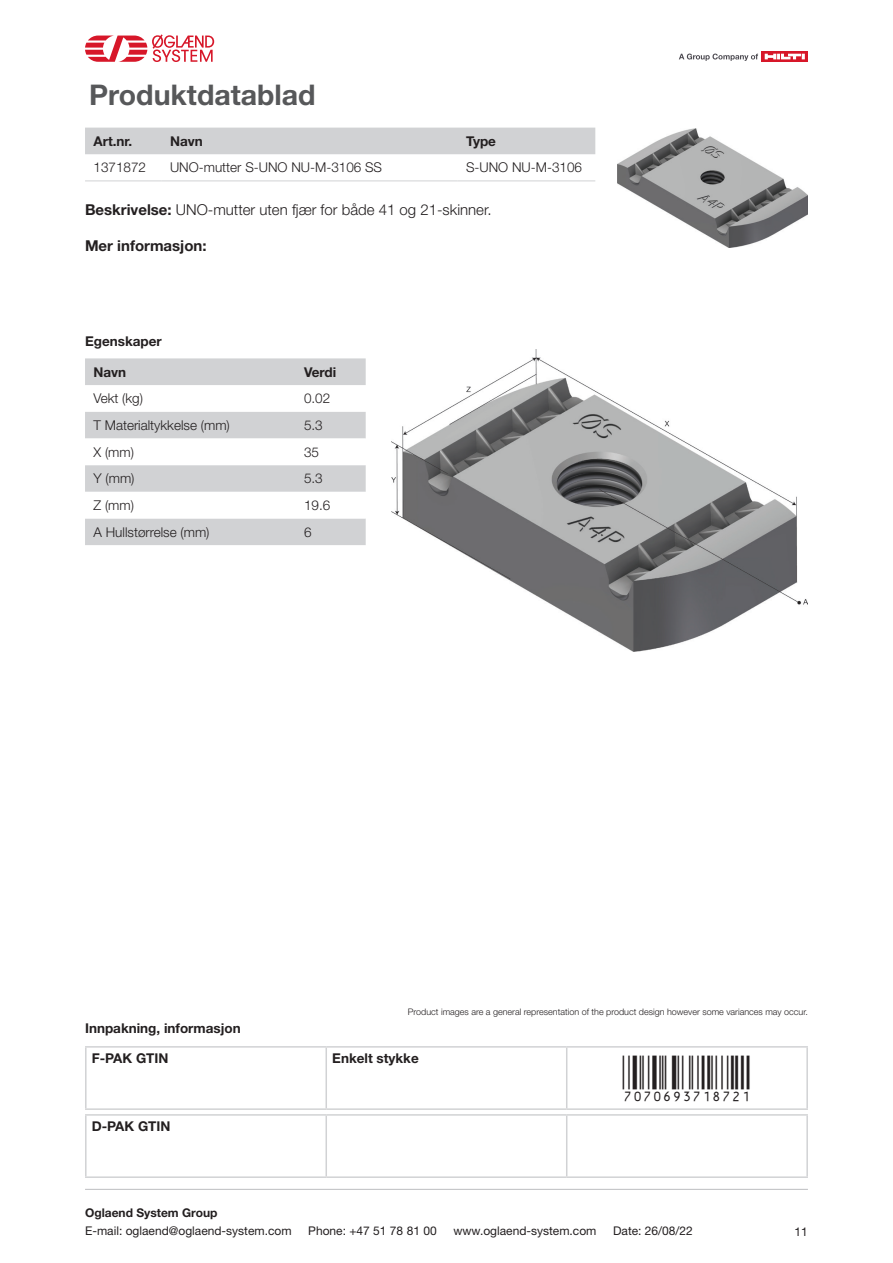
<style>
.page{position:relative;width:893px;height:1263px;background:#fff}
.page>*{position:absolute;margin:0;border:0;box-sizing:border-box;transform-origin:0 0}
.t1{font:45px "Viisas EAN Matala";color:#231f20}
.t2{font:700 28.5px "Helvetica Neue LT Std";color:#57585a}
.t3{font:300 15px "Helvetica Neue LT Std";color:#231f20}
.t4{font:700 15px "Helvetica Neue LT Std";color:#231f20}
.t5{font:300 13.5px "Helvetica Neue LT Std";color:#231f20}
.t6{font:700 13.5px/29.1px "Helvetica Neue LT Std";color:#231f20}
.t7{font:12px "Helvetica Neue LT Std";color:#231f20}
.t8{font:700 12px "Helvetica Neue LT Std";color:#231f20}
.t9{font:300 9px "Helvetica Neue LT Std";color:#231f20}
.s1{font-weight:700}
</style>
<div class="page">
<hr style="left:85px;top:1189px;width:723px;height:1px;background:#bcbdc0">
<svg style="left:85px;top:34px;width:129px;height:28px"></svg>
<svg style="left:762px;top:51px;width:46px;height:11px"></svg>
<svg style="left:765px;top:54px;width:40px;height:5px"></svg>
<svg style="left:679px;top:54px;width:79px;height:7px"></svg>
<div style="left:85px;top:128px;width:510px;height:26px;background:#d1d2d4"></div>
<hr style="left:85px;top:181px;width:77px;height:1px;background:#d1d2d4">
<hr style="left:162px;top:181px;width:296px;height:1px;background:#d1d2d4">
<hr style="left:458px;top:181px;width:137px;height:1px;background:#d1d2d4">
<img style="left:617px;top:128px;width:191px;height:119px">
<img style="left:391px;top:350px;width:416px;height:301px">
<div style="left:85px;top:358px;width:281px;height:27px;background:#d1d2d4"></div>
<svg style="left:85px;top:412px;width:281px;height:133px"></svg>
<hr style="left:85px;top:1046px;width:241px;height:1px;background:#d1d2d4">
<hr style="left:85px;top:1047px;width:2px;height:61px;background:#d1d2d4">
<hr style="left:326px;top:1046px;width:241px;height:1px;background:#d1d2d4">
<hr style="left:325px;top:1047px;width:2px;height:61px;background:#d1d2d4">
<hr style="left:567px;top:1046px;width:241px;height:1px;background:#d1d2d4">
<hr style="left:566px;top:1047px;width:1px;height:61px;background:#d1d2d4">
<hr style="left:806px;top:1047px;width:2px;height:61px;background:#d1d2d4">
<hr style="left:85px;top:1108px;width:241px;height:2px;background:#d1d2d4">
<hr style="left:326px;top:1108px;width:241px;height:2px;background:#d1d2d4">
<hr style="left:567px;top:1108px;width:241px;height:2px;background:#d1d2d4">
<hr style="left:85px;top:1114px;width:241px;height:2px;background:#d1d2d4">
<hr style="left:85px;top:1116px;width:2px;height:60px;background:#d1d2d4">
<hr style="left:326px;top:1114px;width:241px;height:2px;background:#d1d2d4">
<hr style="left:325px;top:1116px;width:2px;height:60px;background:#d1d2d4">
<hr style="left:567px;top:1114px;width:241px;height:2px;background:#d1d2d4">
<hr style="left:566px;top:1116px;width:1px;height:60px;background:#d1d2d4">
<hr style="left:806px;top:1116px;width:2px;height:60px;background:#d1d2d4">
<hr style="left:85px;top:1176px;width:241px;height:2px;background:#d1d2d4">
<hr style="left:326px;top:1176px;width:241px;height:2px;background:#d1d2d4">
<hr style="left:567px;top:1176px;width:241px;height:2px;background:#d1d2d4">
<h2 class="t2" style="left:89px;top:78px;width:228px">Produktdatablad</h2>
<p class="t6" style="left:94px;top:126px;width:40px">Art.nr.</p>
<p class="t6" style="left:170px;top:126px;width:34px">Navn</p>
<p class="t6" style="left:466px;top:126px;width:32px">Type</p>
<p class="t5" style="left:94px;top:159px;width:54px">1371872</p>
<p class="t5" style="left:170px;top:159px;width:214px">UNO-mutter S-UNO NU-M-3106 SS</p>
<p class="t5" style="left:466px;top:159px;width:118px">S-UNO NU-M-3106</p>
<p class="t3" style="left:85px;top:200px;width:408px"><span class="s1">Beskrivelse:</span> UNO-mutter uten fjær for både 41 og 21-skinner.</p>
<p class="t4" style="left:85px;top:236px;width:123px">Mer informasjon:</p>
<p class="t6" style="left:85px;top:326px;width:78px">Egenskaper</p>
<p class="t6" style="left:94px;top:357px;width:34px">Navn</p>
<p class="t6" style="left:304px;top:357px;width:34px">Verdi</p>
<p class="t5" style="left:94px;top:390px;width:51px">Vekt (kg)</p>
<p class="t5" style="left:304px;top:390px;width:28px">0.02</p>
<p class="t5" style="left:94px;top:417px;width:138px">T Materialtykkelse (mm)</p>
<p class="t5" style="left:304px;top:417px;width:20px">5.3</p>
<p class="t5" style="left:94px;top:444px;width:42px">X (mm)</p>
<p class="t5" style="left:304px;top:444px;width:17px">35</p>
<p class="t5" style="left:94px;top:470px;width:42px">Y (mm)</p>
<p class="t5" style="left:304px;top:470px;width:20px">5.3</p>
<p class="t5" style="left:94px;top:497px;width:42px">Z (mm)</p>
<p class="t5" style="left:304px;top:497px;width:28px">19.6</p>
<p class="t5" style="left:94px;top:524px;width:118px">A Hullstørrelse (mm)</p>
<p class="t5" style="left:304px;top:524px;width:9px">6</p>
<p class="t9" style="left:408px;top:1007px;width:402px">Product images are a general representation of the product design however some variances may occur.</p>
<p class="t6" style="left:92px;top:1014px;width:150px;text-indent:-7px">Innpakning, informasjon<br>F-PAK GTIN</p>
<p class="t6" style="left:92px;top:1111px;width:80px">D-PAK GTIN</p>
<p class="t6" style="left:332px;top:1043px;width:88px">Enkelt stykke</p>
<h1 class="t1" style="left:623px;top:1055px;width:130px">7070693718721</h1>
<p class="t8" style="left:85px;top:1205px;width:134px">Oglaend System Group</p>
<p class="t7" style="left:85px;top:1223px;width:208px">E-mail: oglaend@oglaend-system.com</p>
<p class="t7" style="left:308px;top:1223px;width:130px">Phone: +47 51 78 81 00</p>
<p class="t7" style="left:453px;top:1223px;width:145px">www.oglaend-system.com</p>
<p class="t7" style="left:613px;top:1223px;width:81px">Date: 26/08/22</p>
<p class="t7" style="left:795px;top:1224px;width:15px">11</p>
</div>
